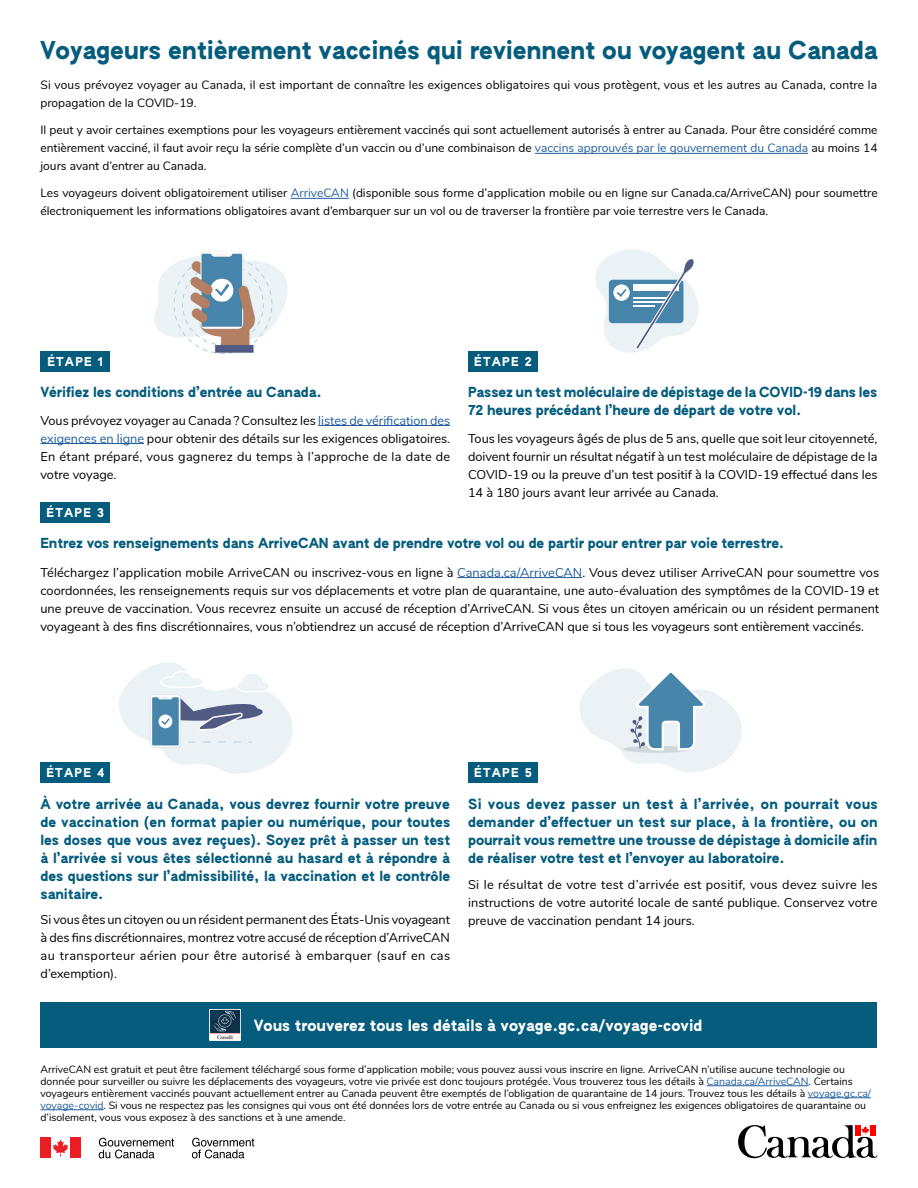
<style>
.page{position:relative;width:918px;height:1188px;background:#fff}
.page>*{position:absolute;margin:0;border:0;box-sizing:border-box;transform-origin:0 0}
.t1{font:24px "AUTHENTIC Sans 150";letter-spacing:-.01em;color:#055c7d}
.t2{font:15px "AUTHENTIC Sans 150";color:#fff}
.t3{font:13.5px/18px "AUTHENTIC Sans 150";letter-spacing:-.01em;color:#055c7d;text-align:justify}
.t4{font:12.75px/18px "Nunito";color:#000;text-align:justify}
.t5{font:12px/18px "Nunito";color:#000}
.t6{font:12px "AUTHENTIC Sans 150";letter-spacing:.1em;color:#fff}
.t7{font:10.5px/12px "Nunito";color:#000}
.s1{color:#215e9e}
.s2{font-family:"Nunito";font-weight:900}
</style>
<div class="page">
<div style="left:40px;top:351px;width:70px;height:21px;background:#055c7d"></div>
<div style="left:468px;top:351px;width:70px;height:21px;background:#055c7d"></div>
<div style="left:40px;top:502px;width:70px;height:21px;background:#055c7d"></div>
<div style="left:40px;top:762px;width:70px;height:21px;background:#055c7d"></div>
<div style="left:468px;top:762px;width:70px;height:21px;background:#055c7d"></div>
<img style="left:154px;top:251px;width:134px;height:103px">
<svg style="left:119px;top:662px;width:174px;height:111px"></svg>
<svg style="left:579px;top:668px;width:163px;height:104px"></svg>
<svg style="left:596px;top:249px;width:103px;height:104px"></svg>
<svg style="left:738px;top:1125px;width:140px;height:33px"></svg>
<hr style="left:707px;top:1085px;width:102px;height:1px;background:#215e9e">
<hr style="left:808px;top:1097px;width:63px;height:1px;background:#215e9e">
<hr style="left:40px;top:1109px;width:64px;height:1px;background:#215e9e">
<div style="left:40px;top:1002px;width:838px;height:46px;background:#055c7d"></div>
<img style="left:211px;top:1011px;width:28px;height:28px">
<div style="left:209px;top:1009px;width:32px;height:32px;border:1px solid #fff"></div>
<hr style="left:535px;top:153px;width:273px;height:1px;background:#215e9e">
<hr style="left:291px;top:198px;width:58px;height:1px;background:#215e9e">
<hr style="left:457px;top:577px;width:125px;height:1px;background:#215e9e">
<hr style="left:318px;top:425px;width:132px;height:1px;background:#215e9e">
<hr style="left:40px;top:443px;width:104px;height:1px;background:#215e9e">
<div style="left:40px;top:1138px;width:11px;height:20px;background:#ed1d24"></div>
<svg style="left:53px;top:1139px;width:15px;height:18px"></svg>
<div style="left:71px;top:1138px;width:10px;height:20px;background:#ed1d24"></div>
<svg style="left:99px;top:1138px;width:75px;height:20px"></svg>
<svg style="left:192px;top:1138px;width:62px;height:20px"></svg>
<h1 class="t1" style="left:40px;top:35px;width:839px">Voyageurs entièrement vaccinés qui reviennent ou voyagent au Canada</h1>
<p class="t5" style="left:40px;top:76px;width:838px">Si vous prévoyez voyager au Canada, il est important de connaître les exigences obligatoires qui vous protègent, vous et les autres au Canada, contre la propagation de la COVID-19.</p>
<p class="t5" style="left:40px;top:121px;width:839px;text-align:justify">Il peut y avoir certaines exemptions pour les voyageurs entièrement vaccinés qui sont actuellement autorisés à entrer au Canada. Pour être considéré comme entièrement vacciné, il faut avoir reçu la série complète d’un vaccin ou d’une combinaison de <span class="s1">vaccins approuvés par le gouvernement du Canada</span> au moins 14 jours avant d’entrer au Canada.</p>
<p class="t5" style="left:40px;top:184px;width:839px">Les voyageurs doivent obligatoirement utiliser <span class="s1">ArriveCAN</span> (disponible sous forme d’application mobile ou en ligne sur Canada.ca/ArriveCAN) pour soumettre électroniquement les informations obligatoires avant d’embarquer sur un vol ou de traverser la frontière par voie terrestre vers le Canada.</p>
<p class="t6" style="left:47px;top:354px;width:57px">ÉTAPE 1</p>
<p class="t6" style="left:474px;top:354px;width:59px">ÉTAPE 2</p>
<p class="t3" style="left:40px;top:384px;width:283px">Vérifiez les conditions d’entrée au Canada.</p>
<p class="t4" style="left:40px;top:410px;width:411px">Vous prévoyez voyager au Canada ? Consultez les <span class="s1">listes de vérification des exigences en ligne</span> pour obtenir des détails sur les exigences obligatoires.<br>En étant préparé, vous gagnerez du temps à l’approche de la date de votre voyage.</p>
<p class="t6" style="left:47px;top:505px;width:59px">ÉTAPE 3</p>
<p class="t3" style="left:468px;top:384px;width:411px">Passez un test moléculaire de dépistage de la COVID-19 dans les<br>72 heures précédant l’heure de départ de votre vol.</p>
<p class="t4" style="left:468px;top:428px;width:411px">Tous les voyageurs âgés de plus de 5 ans, quelle que soit leur citoyenneté, doivent fournir un résultat négatif à un test moléculaire de dépistage de la COVID-19 ou la preuve d’un test positif à la COVID-19 effectué dans les 14 à 180 jours avant leur arrivée au Canada.</p>
<p class="t3" style="left:40px;top:534px;width:745px">Entrez vos renseignements dans ArriveCAN avant de prendre votre vol ou de partir pour entrer par voie terrestre.</p>
<p class="t4" style="left:40px;top:562px;width:840px">Téléchargez l’application mobile ArriveCAN ou inscrivez-vous en ligne à <span class="s1">Canada.ca/ArriveCAN</span>. Vous devez utiliser ArriveCAN pour soumettre vos coordonnées, les renseignements requis sur vos déplacements et votre plan de quarantaine, une auto-évaluation des symptômes de la COVID-19 et une preuve de vaccination. Vous recevrez ensuite un accusé de réception d’ArriveCAN. Si vous êtes un citoyen américain ou un résident permanent voyageant à des fins discrétionnaires, vous n’obtiendrez un accusé de réception d’ArriveCAN que si tous les voyageurs sont entièrement vaccinés.</p>
<p class="t6" style="left:46px;top:765px;width:59px">ÉTAPE 4</p>
<p class="t3" style="left:40px;top:795px;width:411px">À votre arrivée au Canada, vous devrez fournir votre preuve de vaccination (en format papier ou numérique, pour toutes les doses que vous avez reçues). Soyez pr<span class="s2">ê</span>t à passer un test à l’arrivée si vous <span class="s2">ê</span>tes sélectionné au hasard et à répondre à des questions sur l’admissibilité, la vaccination et le contr<span class="s2">ô</span>le sanitaire.</p>
<p class="t6" style="left:474px;top:765px;width:59px">ÉTAPE 5</p>
<p class="t3" style="left:468px;top:795px;width:411px">Si vous devez passer un test à l’arrivée, on pourrait vous demander d’effectuer un test sur place, à la frontière, ou on pourrait vous remettre une trousse de dépistage à domicile afin de réaliser votre test et l’envoyer au laboratoire.</p>
<p class="t4" style="left:468px;top:875px;width:411px">Si le résultat de votre test d’arrivée est positif, vous devez suivre les instructions de votre autorité locale de santé publique. Conservez votre</p>
<p class="t4" style="left:41px;top:909px;width:411px">Si vous êtes un citoyen ou un résident permanent des États-Unis voyageant</p>
<p class="t4" style="left:468px;top:911px;width:228px">preuve de vaccination pendant 14 jours.</p>
<p class="t4" style="left:41px;top:927px;width:411px">à des fins discrétionnaires, montrez votre accusé de réception d’ArriveCAN au transporteur aérien pour être autorisé à embarquer (sauf en cas d’exemption).</p>
<p class="t2" style="left:254px;top:1016px;width:450px">Vous trouverez tous les détails à voyage.gc.ca/voyage-covid</p>
<p class="t7" style="left:40px;top:1063px;width:832px">ArriveCAN est gratuit et peut être facilement téléchargé sous forme d’application mobile; vous pouvez aussi vous inscrire en ligne. ArriveCAN n’utilise aucune technologie ou donnée pour surveiller ou suivre les déplacements des voyageurs, votre vie privée est donc toujours protégée. Vous trouverez tous les détails à <span class="s1">Canada.ca/ArriveCAN</span>. Certains voyageurs entièrement vaccinés pouvant actuellement entrer au Canada peuvent être exemptés de l’obligation de quarantaine de 14 jours. Trouvez tous les détails à <span class="s1">voyage.gc.ca/ voyage-covid</span>. Si vous ne respectez pas les consignes qui vous ont été données lors de votre entrée au Canada ou si vous enfreignez les exigences obligatoires de quarantaine ou d’isolement, vous vous exposez à des sanctions et à une amende.</p>
</div>
